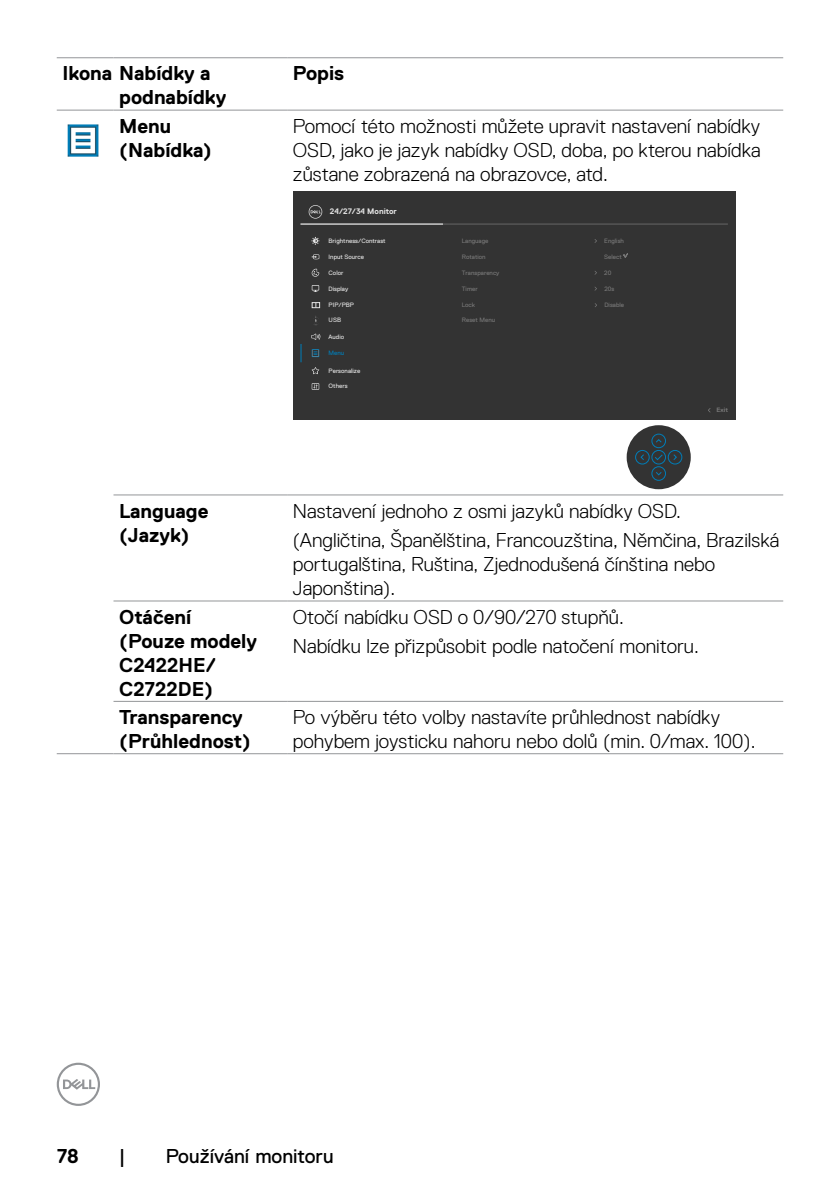
<style>
.page{position:relative;width:840px;height:1191px;background:#fff}
.page>*{position:absolute;margin:0;border:0;box-sizing:border-box;transform-origin:0 0}
.t1{font:300 20px/24px "Dell Replica";color:#000}
.t2{font:700 20px/24px "Dell Replica";color:#000}
.t3{font:20px "Dell Replica";color:#000}
.t4{font:700 8px "Dell Replica";color:#e4e4e4}
.t5{font:6.2px "Dell Replica";color:#777}
.t6{font:6.2px "Dell Replica";color:#e4e4e4}
.t7{font:6.2px "Dell Replica";color:#e3e3e3}
.t8{font:700 6.2px "Dell Replica";color:#777}
.t9{font:6.2px "Dell Replica";color:#007db8}
</style>
<div class="page">
<svg style="left:57px;top:1062px;width:43px;height:44px"></svg>
<hr style="left:57px;top:753px;width:56px;height:1px;background:#939598">
<hr style="left:57px;top:57px;width:56px;height:1px;background:#939598">
<hr style="left:113px;top:57px;width:174px;height:1px;background:#939598">
<hr style="left:287px;top:57px;width:495px;height:1px;background:#939598">
<hr style="left:57px;top:110px;width:56px;height:1px;background:#939598">
<hr style="left:113px;top:110px;width:174px;height:1px;background:#939598">
<hr style="left:287px;top:110px;width:495px;height:1px;background:#939598">
<hr style="left:113px;top:494px;width:174px;height:1px;background:#939598">
<hr style="left:287px;top:494px;width:495px;height:1px;background:#939598">
<hr style="left:113px;top:600px;width:174px;height:1px;background:#939598">
<hr style="left:287px;top:600px;width:495px;height:1px;background:#939598">
<hr style="left:113px;top:701px;width:174px;height:1px;background:#939598">
<hr style="left:287px;top:701px;width:495px;height:1px;background:#939598">
<hr style="left:113px;top:753px;width:174px;height:1px;background:#939598">
<hr style="left:287px;top:753px;width:495px;height:1px;background:#939598">
<img style="left:67px;top:124px;width:32px;height:33px">
<div style="left:293px;top:191px;width:442px;height:229px;background:#333"></div>
<div style="left:626px;top:425px;width:64px;height:64px;background:#333;border-radius:50%"></div>
<div style="left:651px;top:450px;width:14px;height:14px;border:1px solid #007db8;border-radius:50%"></div>
<div style="left:651px;top:466px;width:14px;height:14px;border:1px solid #007db8;border-radius:50%"></div>
<div style="left:651px;top:434px;width:14px;height:14px;border:1px solid #007db8;border-radius:50%"></div>
<div style="left:635px;top:450px;width:14px;height:14px;border:1px solid #007db8;border-radius:50%"></div>
<div style="left:667px;top:450px;width:14px;height:14px;border:1px solid #007db8;border-radius:50%"></div>
<svg style="left:656px;top:472px;width:5px;height:4px"></svg>
<svg style="left:656px;top:439px;width:5px;height:4px"></svg>
<svg style="left:673px;top:454px;width:4px;height:6px"></svg>
<svg style="left:640px;top:454px;width:4px;height:6px"></svg>
<svg style="left:653px;top:453px;width:10px;height:8px"></svg>
<hr style="left:300px;top:224px;width:427px;height:1px;background:#666">
<hr style="left:300px;top:224px;width:142px;height:1px;background:#fff">
<svg style="left:308px;top:205px;width:14px;height:14px"></svg>
<svg style="left:300px;top:344px;width:1px;height:18px"></svg>
<svg style="left:311px;top:254px;width:8px;height:5px"></svg>
<svg style="left:311px;top:268px;width:8px;height:9px"></svg>
<svg style="left:311px;top:237px;width:8px;height:8px"></svg>
<svg style="left:311px;top:285px;width:8px;height:5px"></svg>
<svg style="left:312px;top:286px;width:6px;height:6px"></svg>
<svg style="left:311px;top:302px;width:9px;height:6px"></svg>
<svg style="left:311px;top:367px;width:8px;height:7px"></svg>
<svg style="left:311px;top:383px;width:8px;height:7px"></svg>
<svg style="left:312px;top:384px;width:6px;height:5px"></svg>
<svg style="left:311px;top:349px;width:8px;height:8px"></svg>
<svg style="left:312px;top:350px;width:6px;height:6px"></svg>
<svg style="left:311px;top:333px;width:9px;height:7px"></svg>
<svg style="left:314px;top:316px;width:3px;height:9px"></svg>
<svg style="left:623px;top:254px;width:4px;height:4px"></svg>
<p class="t2" style="left:119px;top:62px;width:108px;text-indent:-57px">Ikona Nabídky a podnabídky</p>
<p class="t2" style="left:293px;top:62px;width:53px">Popis</p>
<p class="t2" style="left:119px;top:114px;width:94px">Menu (Nabídka)</p>
<p class="t1" style="left:293px;top:114px;width:469px;text-align:justify">Pomocí této možnosti můžete upravit nastavení nabídky OSD, jako je jazyk nabídky OSD, doba, po kterou nabídka zůstane zobrazená na obrazovce, atd.</p>
<p class="t4" style="left:330px;top:207px;width:68px">24/27/34 Monitor</p>
<p class="t6" style="left:328px;top:253px;width:37px">Input Source</p>
<p class="t6" style="left:328px;top:269px;width:16px">Color</p>
<p class="t6" style="left:328px;top:237px;width:59px">Brightness/Contrast</p>
<p class="t6" style="left:328px;top:285px;width:21px">Display</p>
<p class="t6" style="left:328px;top:301px;width:27px">PIP/PBP</p>
<p class="t7" style="left:328px;top:317px;width:14px">USB</p>
<p class="t7" style="left:328px;top:333px;width:17px">Audio</p>
<p class="t9" style="left:328px;top:349px;width:17px">Menu</p>
<p class="t6" style="left:328px;top:367px;width:33px">Personalize</p>
<p class="t6" style="left:328px;top:383px;width:21px">Others</p>
<p class="t5" style="left:461px;top:237px;width:28px">Language</p>
<p class="t5" style="left:604px;top:237px;width:21px">English</p>
<p class="t5" style="left:461px;top:253px;width:25px">Rotation</p>
<p class="t5" style="left:604px;top:253px;width:19px">Select</p>
<p class="t5" style="left:461px;top:269px;width:39px">Transparency</p>
<p class="t5" style="left:604px;top:269px;width:9px">20</p>
<p class="t5" style="left:461px;top:285px;width:17px">Timer</p>
<p class="t5" style="left:604px;top:285px;width:12px">20s</p>
<p class="t5" style="left:461px;top:301px;width:15px">Lock</p>
<p class="t5" style="left:604px;top:301px;width:21px">Disable</p>
<p class="t5" style="left:461px;top:317px;width:35px">Reset Menu</p>
<p class="t8" style="left:716px;top:407px;width:13px">Exit</p>
<p class="t2" style="left:119px;top:499px;width:91px">Language (Jazyk)</p>
<p class="t1" style="left:293px;top:496px;width:487px;line-height:29.6px">Nastavení jednoho z osmi jazyků nabídky OSD.<br>(Angličtina, Španělština, Francouzština, Němčina, Brazilská</p>
<p class="t1" style="left:293px;top:552px;width:423px">portugalština, Ruština, Zjednodušená čínština nebo<br>Japonština).</p>
<p class="t2" style="left:119px;top:605px;width:139px">Otáčení (Pouze modely<br>C2422HE/<br>C2722DE)</p>
<p class="t1" style="left:293px;top:602px;width:407px;line-height:29.6px">Otočí nabídku OSD o 0/90/270 stupňů.<br>Nabídku lze přizpůsobit podle natočení monitoru.</p>
<p class="t2" style="left:119px;top:705px;width:133px">Transparency (Průhlednost)</p>
<p class="t1" style="left:293px;top:705px;width:464px">Po výběru této volby nastavíte průhlednost nabídky pohybem joysticku nahoru nebo dolů (min. 0/max. 100).</p>
<p class="t2" style="left:57px;top:1143px;width:24px">78</p>
<p class="t3" style="left:119px;top:1144px;width:8px">|</p>
<p class="t3" style="left:165px;top:1144px;width:169px">Používání monitoru</p>
</div>
